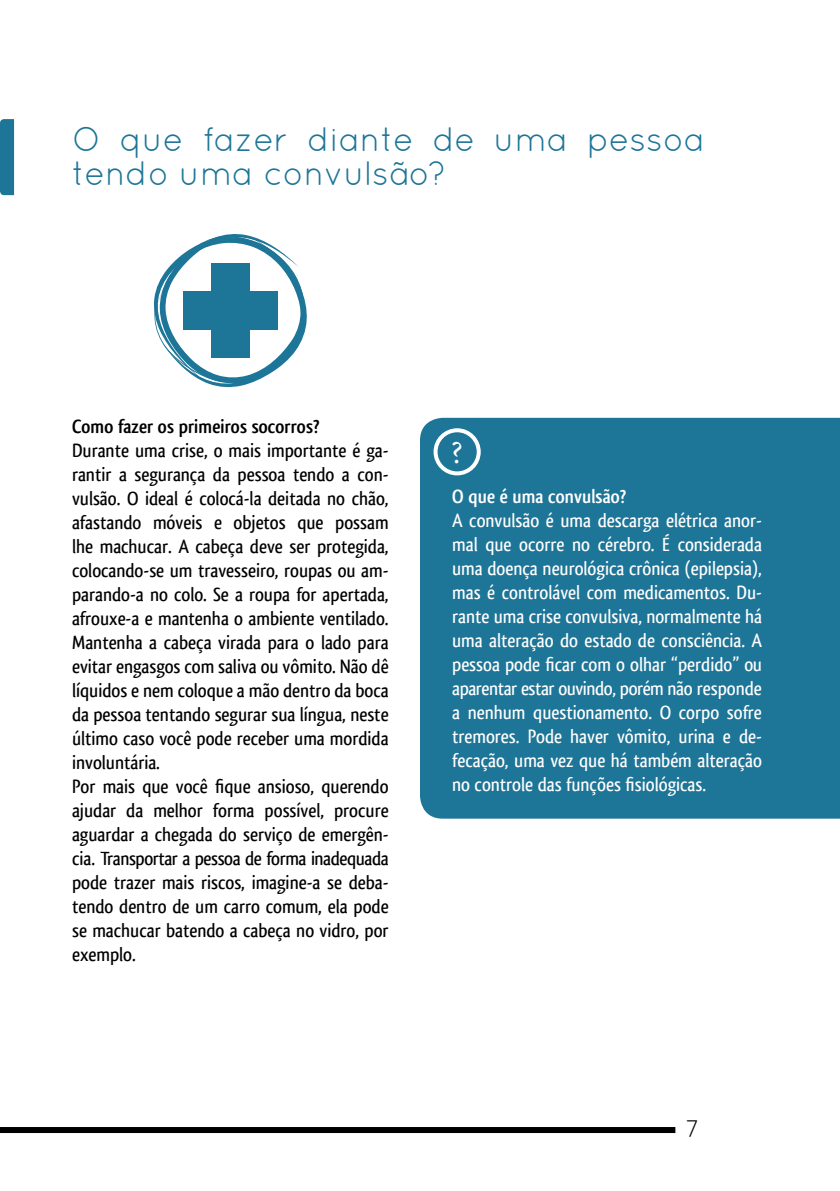
<style>
.page{position:relative;width:840px;height:1191px;background:#fff}
.page>*{position:absolute;margin:0;border:0;box-sizing:border-box;transform-origin:0 0}
.t1{font:34px/34.4px "Quicksand";color:#1d7597}
.t2{font:32px "Minion Pro";color:#fff}
.t3{font:24px "Quicksand";color:#000}
.t4{font:500 20px/24px "Qlassik";color:#000}
.t5{font:500 20px/24px "Qlassik";color:#fff;text-align:justify}
.t6{font:700 20px "Qlassik";color:#000}
.t7{font:700 20px "Qlassik";color:#fff}
</style>
<div class="page">
<div style="left:0;top:1127px;width:675px;height:6px;background:#000"></div>
<div style="left:420px;top:418px;width:419px;height:400px;background:#1d7597"></div>
<svg style="left:0;top:119px;width:14px;height:76px"></svg>
<div style="left:435px;top:430px;width:43px;height:43px;background:#1d7597;border-radius:50%"></div>
<div style="left:433px;top:428px;width:47px;height:47px;border:4px solid #fff;border-radius:50%"></div>
<svg style="left:154px;top:234px;width:153px;height:154px"></svg>
<div style="left:183px;top:291px;width:94px;height:39px;background:#1d7597"></div>
<div style="left:211px;top:263px;width:38px;height:94px;background:#1d7597"></div>
<h1 class="t1" style="left:72px;top:121px;width:634px">O que fazer diante de uma pessoa tendo uma convulsão?</h1>
<p class="t6" style="left:72px;top:414px;width:249px">Como fazer os primeiros socorros?</p>
<p class="t4" style="left:72px;top:438px;width:318px">Durante uma crise, o mais importante é ga&shy;rantir a segurança da pessoa tendo a con&shy;vulsão. O ideal é colocá-la deitada no chão, afastando móveis e objetos que possam lhe machucar. A cabeça deve ser protegida, colocando-se um travesseiro, roupas ou am&shy;parando-a no colo. Se a roupa for apertada, afrouxe-a e mantenha o ambiente ventilado.<br>Mantenha a cabeça virada para o lado para evitar engasgos com saliva ou vômito. Não dê líquidos e nem coloque a mão dentro da boca da pessoa tentando segurar sua língua, neste último caso você pode receber uma mordida involuntária.<br>Por mais que você fique ansioso, querendo ajudar da melhor forma possível, procure aguardar a chegada do serviço de emergên&shy;cia. Transportar a pessoa de forma inadequada pode trazer mais riscos, imagine-a se deba&shy;tendo dentro de um carro comum, ela pode se machucar batendo a cabeça no vidro, por exemplo.</p>
<h2 class="t2" style="left:450px;top:431px;width:14px">?</h2>
<p class="t7" style="left:452px;top:485px;width:176px">O que é uma convulsão?</p>
<p class="t5" style="left:452px;top:508px;width:311px">A convulsão é uma descarga elétrica anor&shy;mal que ocorre no cérebro. É considerada uma doença neurológica crônica (epilepsia), mas é controlável com medicamentos. Du&shy;rante uma crise convulsiva, normalmente há uma alteração do estado de consciência. A pessoa pode ficar com o olhar “perdido” ou aparentar estar ouvindo, porém não responde a nenhum questionamento. O corpo sofre tremores. Pode haver vômito, urina e de&shy;fecação, uma vez que há também alteração no controle das funções fisiológicas.</p>
<p class="t3" style="left:685px;top:1114px;width:16px">7</p>
</div>
